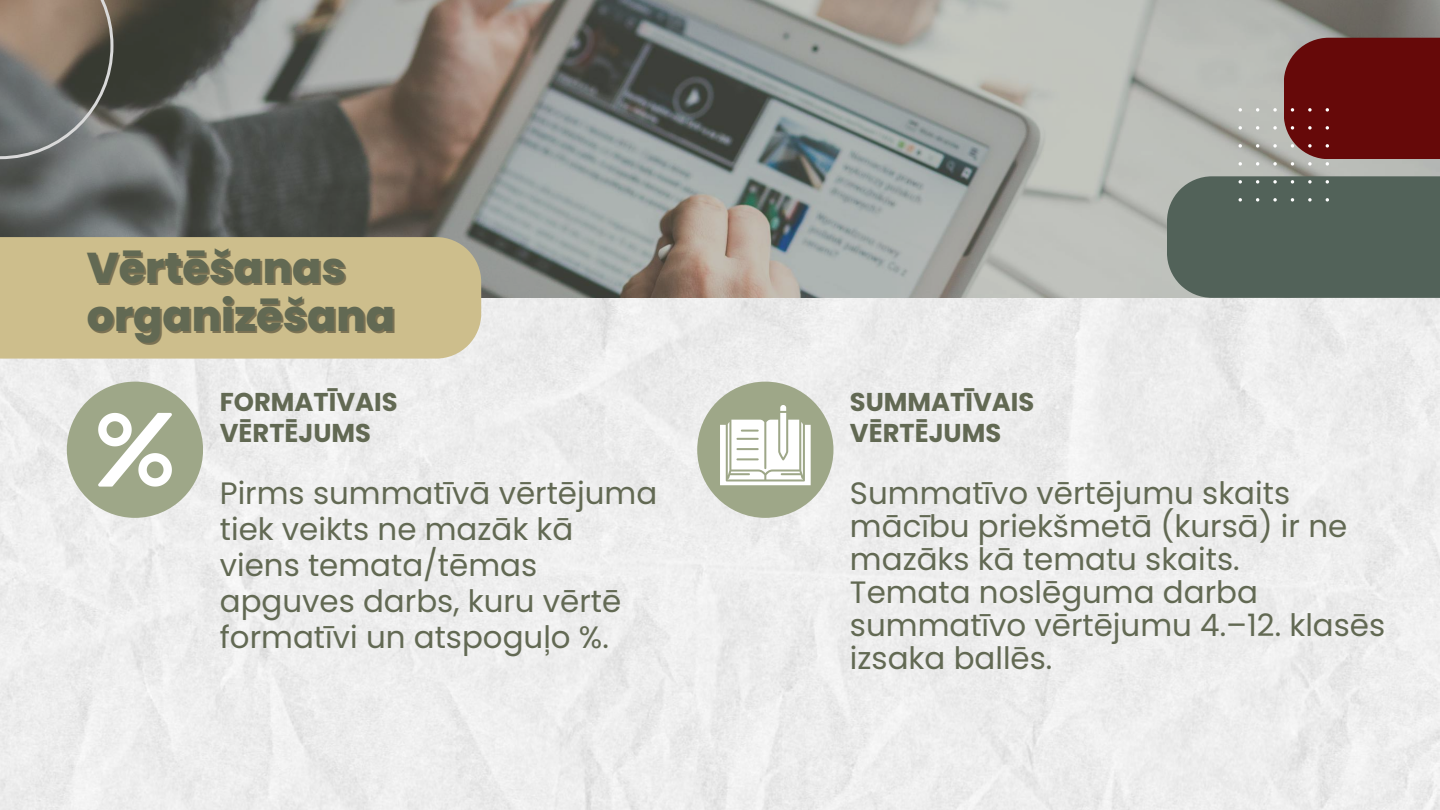
<style>
.page{position:relative;width:1440px;height:810px;background:#fff}
.page>*{position:absolute;margin:0;border:0;box-sizing:border-box;transform-origin:0 0}
.t1{font:800 43px/47.2px "Poppins";color:#626953}
.t2{font:30.9px/33px "Poppins";color:#626953}
.t3{font:700 25.8px/30.8px "Poppins";color:#626953}
</style>
<div class="page">
<svg style="left:0;top:0;width:1440px;height:298px;background:#8d8e89"></svg>
<div style="left:1284px;top:38px;width:156px;height:121px;background:#660909"></div>
<div style="left:1167px;top:176px;width:273px;height:122px;background:#526259"></div>
<div style="left:67px;top:382px;width:136px;height:136px;background:#9ea788;border-radius:50%"></div>
<div style="left:697px;top:382px;width:136px;height:136px;background:#9ea788;border-radius:50%"></div>
<div style="left:0;top:237px;width:481px;height:122px;background:#cdbe8c"></div>
<svg style="left:1239px;top:108px;width:90px;height:94px"></svg>
<svg style="left:0;top:0;width:113px;height:159px;background:#7c766e"></svg>
<svg style="left:98px;top:413px;width:74px;height:74px"></svg>
<svg style="left:720px;top:405px;width:91px;height:80px"></svg>
<h1 class="t1" style="left:87px;top:245px;width:310px">Vērtēšanas organizēšana</h1>
<p class="t3" style="left:220px;top:387px;width:179px">FORMATĪVAIS<br>VĒRTĒJUMS</p>
<p class="t3" style="left:850px;top:387px;width:186px">SUMMATĪVAIS<br>VĒRTĒJUMS</p>
<p class="t2" style="left:220px;top:476px;width:439px;line-height:36px">Pirms summatīvā vērtējuma tiek veikts ne mazāk kā viens temata/tēmas apguves darbs, kuru vērtē formatīvi un atspoguļo %.</p>
<p class="t2" style="left:850px;top:477px;width:537px">Summatīvo vērtējumu skaits mācību priekšmetā (kursā) ir ne mazāks kā tematu skaits.<br>Temata noslēguma darba summatīvo vērtējumu 4.–12. klasēs izsaka ballēs.</p>
</div>
